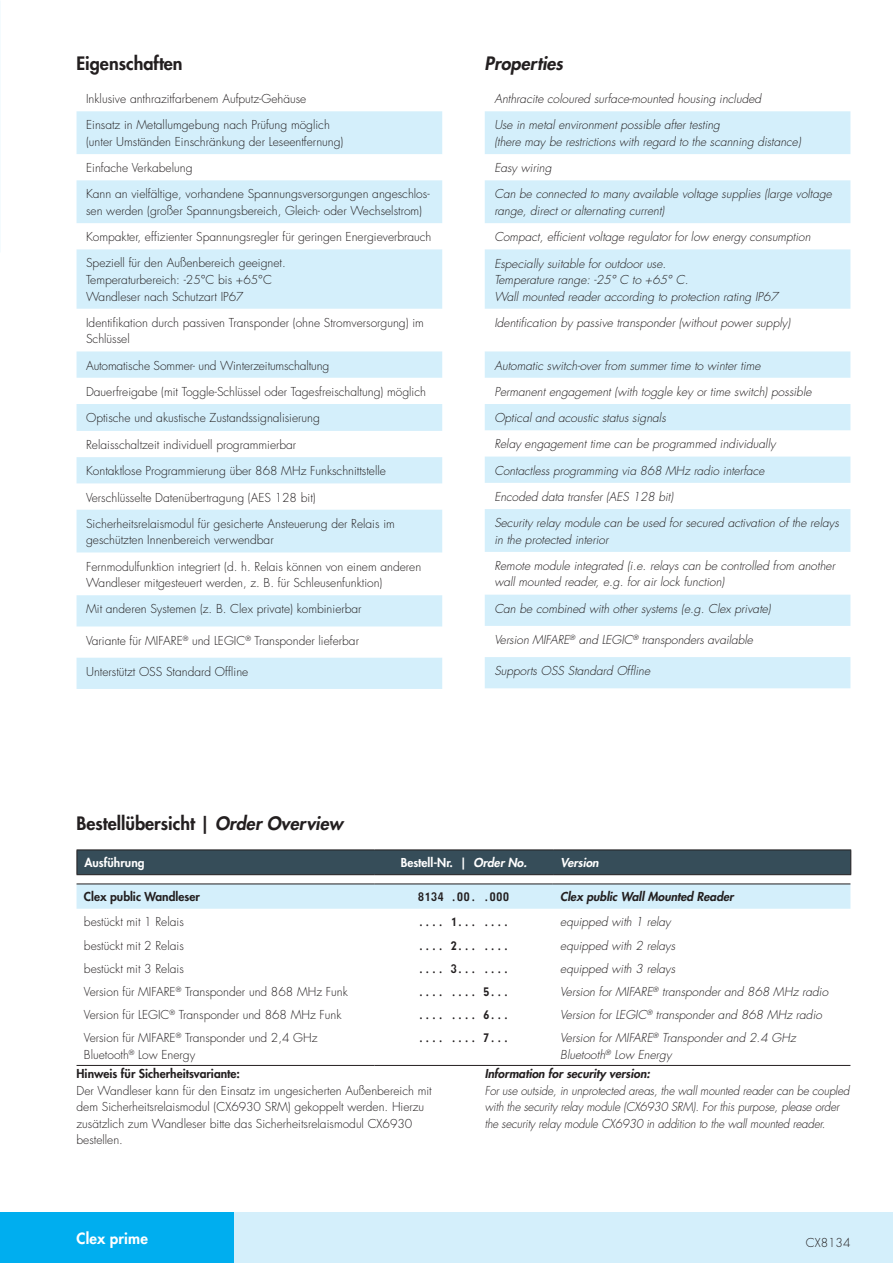
<style>
.page{position:relative;width:893px;height:1263px;background:#fff}
.page>*{position:absolute;margin:0;border:0;box-sizing:border-box;transform-origin:0 0}
.t1{font:800 18px "Futura Std";color:#231f20}
.t2{font:italic 800 18px "Futura Std";color:#231f20}
.t3{font:800 15px "Futura Std";letter-spacing:.01em;color:#fff}
.t4{font:300 12px/26.2px "Futura Std";color:#231f20}
.t5{font:italic 300 12px/26.2px "Futura Std";color:#231f20}
.t6{font:italic 300 12px/16.5px "Futura Std";color:#231f20;scale:.95 1}
.t7{font:12px "Monofonto";color:#231f20;scale:1.1 1}
.t8{font:italic 800 12px "Futura Std";color:#231f20}
.t9{font:800 12px "Futura Std";color:#231f20}
.t10{font:800 12px "Futura Std";color:#fff}
.t11{font:italic 800 12px "Futura Std";color:#fff}
.s1{font-style:italic}
</style>
<div class="page">
<div style="left:0;top:1212px;width:893px;height:51px;background:#d4effb"></div>
<div style="left:0;top:1212px;width:234px;height:51px;background:#00aeef"></div>
<svg style="left:77px;top:111px;width:365px;height:578px;fill:#d4effb"></svg>
<svg style="left:485px;top:111px;width:365px;height:577px;fill:#d4effb"></svg>
<svg style="left:77px;top:884px;width:773px;height:25px;background:#d1ebf7"></svg>
<hr style="left:77px;top:883px;width:297px;height:1px;background:#231f20">
<hr style="left:374px;top:883px;width:179px;height:1px;background:#231f20">
<hr style="left:553px;top:883px;width:297px;height:1px;background:#231f20">
<hr style="left:77px;top:1065px;width:297px;height:1px;background:#231f20">
<hr style="left:374px;top:1065px;width:179px;height:1px;background:#231f20">
<hr style="left:553px;top:1065px;width:297px;height:1px;background:#231f20">
<hr style="left:77px;top:849px;width:298px;height:1px;background:#231f20">
<hr style="left:375px;top:849px;width:178px;height:1px;background:#231f20">
<hr style="left:553px;top:849px;width:298px;height:1px;background:#231f20">
<svg style="left:77px;top:850px;width:774px;height:25px;background:#354b56"></svg>
<h1 class="t1" style="left:77px;top:52px;width:108px">Eigenschaften</h1>
<h1 class="t2" style="left:485px;top:52px;width:80px">Properties</h1>
<p class="t4" style="left:86px;top:86px;width:245px">Inklusive anthrazitfarbenem Aufputz-Gehäuse<br>Einsatz in Metallumgebung nach Prüfung möglich</p>
<p class="t4" style="left:86px;top:129px;width:345px">(unter Umständen Einschränkung der Leseentfernung)<br>Einfache Verkabelung<br>Kann an vielfältige, vorhandene Spannungsversorgungen angeschlos-</p>
<p class="t4" style="left:86px;top:198px;width:347px">sen werden (großer Spannungsbereich, Gleich- oder Wechselstrom)<br>Kompakter, effizienter Spannungsregler für geringen Energieverbrauch<br>Speziell für den Außenbereich geeignet.</p>
<p class="t4" style="left:86px;top:272px;width:187px;line-height:16.5px">Temperaturbereich: -25°C bis +65°C<br>Wandleser nach Schutzart IP67</p>
<p class="t4" style="left:86px;top:314px;width:339px;line-height:16.5px">Identifikation durch passiven Transponder (ohne Stromversorgung) im<br>Schlüssel</p>
<p class="t4" style="left:86px;top:352px;width:341px">Automatische Sommer- und Winterzeitumschaltung<br>Dauerfreigabe (mit Toggle-Schlüssel oder Tagesfreischaltung) möglich<br>Optische und akustische Zustandssignalisierung</p>
<p class="t4" style="left:86px;top:432px;width:310px">Relaisschaltzeit individuell programmierbar<br>Kontaktlose Programmierung über 868 MHz Funkschnittstelle Verschlüsselte Datenübertragung (AES 128 bit)<br>Sicherheitsrelaismodul für gesicherte Ansteuerung der Relais im</p>
<p class="t4" style="left:86px;top:527px;width:337px">geschützten Innenbereich verwendbar<br>Fernmodulfunktion integriert (d. h. Relais können von einem anderen</p>
<p class="t4" style="left:86px;top:570px;width:298px">Wandleser mitgesteuert werden, z. B. für Schleusenfunktion)<br>Mit anderen Systemen (z. B. Clex private) kombinierbar</p>
<p class="t4" style="left:86px;top:627px;width:274px">Variante für MIFARE<sup>®</sup> und LEGIC<sup>®</sup> Transponder lieferbar</p>
<p class="t4" style="left:86px;top:659px;width:164px">Unterstützt OSS Standard Offline</p>
<h1 class="t1" style="left:77px;top:812px;width:268px">Bestellübersicht | <span class="s1">Order Overview</span></h1>
<p class="t5" style="left:494px;top:86px;width:268px">Anthracite coloured surface-mounted housing included<br>Use in metal environment possible after testing</p>
<p class="t5" style="left:494px;top:129px;width:339px">(there may be restrictions with regard to the scanning distance)<br>Easy wiring<br>Can be connected to many available voltage supplies (large voltage</p>
<p class="t5" style="left:494px;top:198px;width:318px">range, direct or alternating current)<br>Compact, efficient voltage regulator for low energy consumption<br>Especially suitable for outdoor use.</p>
<p class="t5" style="left:494px;top:272px;width:285px;line-height:16.5px">Temperature range: -25° C to +65° C.<br>Wall mounted reader according to protection rating IP67</p>
<p class="t5" style="left:494px;top:310px;width:297px">Identification by passive transponder (without power supply)</p>
<p class="t5" style="left:494px;top:352px;width:346px">Automatic switch-over from summer time to winter time<br>Permanent engagement (with toggle key or time switch) possible Optical and acoustic status signals<br>Relay engagement time can be programmed individually<br>Contactless programming via 868 MHz radio interface<br>Encoded data transfer (AES 128 bit)<br>Security relay module can be used for secured activation of the relays</p>
<p class="t5" style="left:494px;top:526px;width:342px">in the protected interior<br>Remote module integrated (i.e. relays can be controlled from another</p>
<p class="t5" style="left:494px;top:569px;width:278px">wall mounted reader, e.g. for air lock function)<br>Can be combined with other systems (e.g. Clex private)</p>
<p class="t5" style="left:494px;top:627px;width:260px">Version MIFARE<sup>®</sup> and LEGIC<sup>®</sup> transponders available</p>
<p class="t5" style="left:494px;top:658px;width:157px">Supports OSS Standard Offline</p>
<p class="t10" style="left:84px;top:855px;width:62px">Ausführung</p>
<p class="t10" style="left:401px;top:855px;width:128px">Bestell-Nr. | <span class="s1">Order No.</span></p>
<p class="t11" style="left:561px;top:855px;width:40px">Version</p>
<p class="t9" style="left:84px;top:889px;width:117px">Clex public Wandleser</p>
<p class="t7" style="left:418px;top:889px;width:85px">8134 .00. .000</p>
<p class="t8" style="left:560px;top:889px;width:175px">Clex public Wall Mounted Reader</p>
<p class="t4" style="left:84px;top:909px;width:101px">bestückt mit 1 Relais</p>
<p class="t7" style="left:418px;top:914px;width:85px">.... 1... ....</p>
<p class="t5" style="left:560px;top:909px;width:112px">equipped with 1 relay</p>
<p class="t4" style="left:84px;top:933px;width:101px">bestückt mit 2 Relais</p>
<p class="t7" style="left:418px;top:938px;width:85px">.... 2... ....</p>
<p class="t5" style="left:560px;top:933px;width:116px">equipped with 2 relays</p>
<p class="t4" style="left:84px;top:956px;width:101px">bestückt mit 3 Relais</p>
<p class="t7" style="left:418px;top:961px;width:85px">.... 3... ....</p>
<p class="t5" style="left:560px;top:956px;width:116px">equipped with 3 relays</p>
<p class="t4" style="left:84px;top:979px;width:265px">Version für MIFARE<sup>®</sup> Transponder und 868 MHz Funk</p>
<p class="t7" style="left:418px;top:984px;width:85px">.... .... 5...</p>
<p class="t5" style="left:560px;top:979px;width:270px">Version for MIFARE<sup>®</sup> transponder and 868 MHz radio</p>
<p class="t4" style="left:84px;top:1002px;width:259px">Version für LEGIC<sup>®</sup> Transponder und 868 MHz Funk</p>
<p class="t7" style="left:418px;top:1007px;width:85px">.... .... 6...</p>
<p class="t5" style="left:560px;top:1002px;width:263px">Version for LEGIC<sup>®</sup> transponder and 868 MHz radio</p>
<p class="t4" style="left:84px;top:1030px;width:235px;line-height:16.5px">Version für MIFARE<sup>®</sup> Transponder und 2,4 GHz<br>Bluetooth<sup>®</sup> Low Energy</p>
<p class="t7" style="left:418px;top:1030px;width:85px">.... .... 7...</p>
<p class="t5" style="left:560px;top:1030px;width:237px;line-height:16.5px">Version for MIFARE<sup>®</sup> Transponder and 2.4 GHz<br>Bluetooth<sup>®</sup> Low Energy</p>
<p class="t9" style="left:77px;top:1066px;width:165px">Hinweis für Sicherheitsvariante:</p>
<p class="t4" style="left:77px;top:1082px;width:357px;line-height:16.5px">Der Wandleser kann für den Einsatz im ungesicherten Außenbereich mit dem Sicherheitsrelaismodul (CX6930 SRM) gekoppelt werden. Hierzu zusätzlich zum Wandleser bitte das Sicherheitsrelaismodul CX6930 bestellen.</p>
<p class="t8" style="left:485px;top:1066px;width:167px">Information for security version:</p>
<p class="t6" style="left:485px;top:1082px;width:385px">For use outside, in unprotected areas, the wall mounted reader can be coupled with the security relay module (CX6930 SRM). For this purpose, please order the security relay module CX6930 in addition to the wall mounted reader.</p>
<p class="t3" style="left:77px;top:1228px;width:73px">Clex prime</p>
<p class="t4" style="left:806px;top:1230px;width:46px">CX8134</p>
</div>
